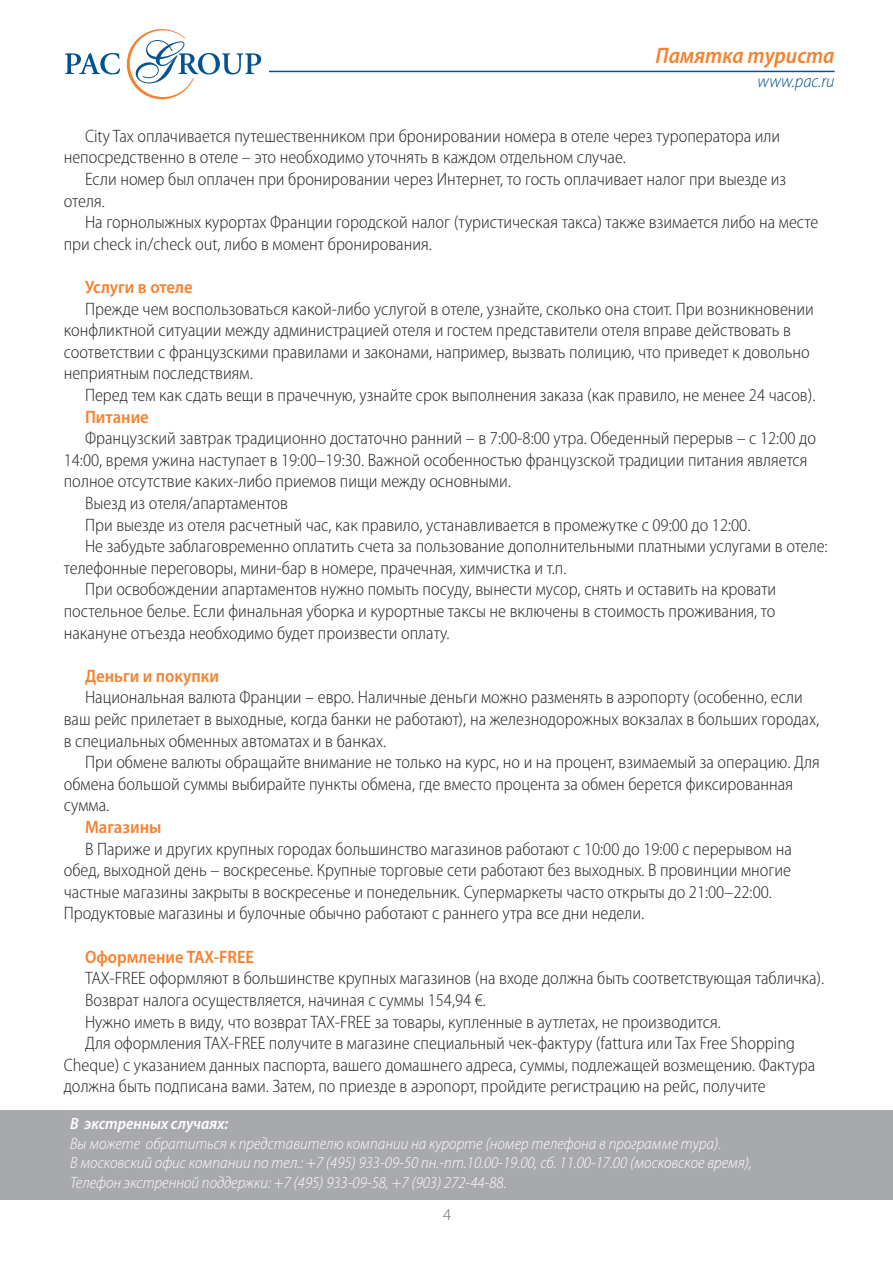
<style>
.page{position:relative;width:893px;height:1263px;background:#fff}
.page>*{position:absolute;margin:0;border:0;box-sizing:border-box;transform-origin:0 0}
.t1{font:italic 600 semi-condensed 22.5px "Myriad Pro";color:#f48230}
.t2{font:300 semi-condensed 18px/21.6px "Myriad Pro";color:#231f20}
.t3{font:600 semi-condensed 18px "Myriad Pro";color:#f48230}
.t4{font:italic 300 semi-condensed 18px "Myriad Pro";color:#035393}
.t5{font:italic 300 semi-condensed 16.5px/19.5px "Myriad Pro";color:#fff}
.t6{font:italic 600 semi-condensed 16.5px "Myriad Pro";color:#fff}
.t7{font:300 16.5px "Myriad Pro";color:#6c6d70}
</style>
<div class="page">
<div style="left:1px;top:1110px;width:892px;height:89px;background:#a8a9ad"></div>
<svg style="left:65px;top:53px;width:55px;height:21px"></svg>
<svg style="left:127px;top:29px;width:134px;height:70px"></svg>
<hr style="left:269px;top:71px;width:565px;height:1px;background:#035393">
<p class="t1" style="left:655px;top:44px;width:180px">Памятка туриста</p>
<p class="t4" style="left:758px;top:71px;width:78px">www.pac.ru</p>
<p class="t2" style="left:64px;top:125px;width:718px;text-indent:21px">City Tax оплачивается путешественником при бронировании номера в отеле через туроператора или непосредственно в отеле – это необходимо уточнять в каждом отдельном случае.</p>
<p class="t2" style="left:64px;top:169px;width:724px;text-indent:21px">Если номер был оплачен при бронировании через Интернет, то гость оплачивает налог при выезде из отеля.</p>
<p class="t2" style="left:64px;top:212px;width:756px;text-indent:21px">На горнолыжных курортах Франции городской налог (туристическая такса) также взимается либо на месте при check in/check out, либо в момент бронирования.</p>
<p class="t3" style="left:85px;top:277px;width:109px">Услуги в отеле</p>
<p class="t2" style="left:64px;top:298px;width:752px;text-indent:21px">Прежде чем воспользоваться какой-либо услугой в отеле, узнайте, сколько она стоит. При возникновении конфликтной ситуации между администрацией отеля и гостем представители отеля вправе действовать в соответствии с французскими правилами и законами, например, вызвать полицию, что приведет к довольно неприятным последствиям.</p>
<p class="t2" style="left:85px;top:385px;width:732px">Перед тем как сдать вещи в прачечную, узнайте срок выполнения заказа (как правило, не менее 24 часов).</p>
<p class="t3" style="left:85px;top:407px;width:65px">Питание</p>
<p class="t2" style="left:85px;top:428px;width:732px">Французский завтрак традиционно достаточно ранний – в 7:00-8:00 утра. Обеденный перерыв – с 12:00 до</p>
<p class="t2" style="left:64px;top:449px;width:745px">14:00, время ужина наступает в 19:00–19:30. Важной особенностью французской традиции питания является</p>
<p class="t2" style="left:64px;top:471px;width:449px">полное отсутствие каких-либо приемов пищи между основными.</p>
<p class="t2" style="left:85px;top:493px;width:204px">Выезд из отеля/апартаментов</p>
<p class="t2" style="left:85px;top:514px;width:667px">При выезде из отеля расчетный час, как правило, устанавливается в промежутке с 09:00 до 12:00.</p>
<p class="t2" style="left:85px;top:536px;width:744px">Не забудьте заблаговременно оплатить счета за пользование дополнительными платными услугами в отеле:</p>
<p class="t2" style="left:64px;top:557px;width:504px">телефонные переговоры, мини-бар в номере, прачечная, химчистка и т.п.</p>
<p class="t2" style="left:85px;top:579px;width:693px">При освобождении апартаментов нужно помыть посуду, вынести мусор, снять и оставить на кровати</p>
<p class="t2" style="left:64px;top:601px;width:713px">постельное белье. Если финальная уборка и курортные таксы не включены в стоимость проживания, то</p>
<p class="t2" style="left:64px;top:622px;width:387px">накануне отъезда необходимо будет произвести оплату.</p>
<p class="t3" style="left:85px;top:666px;width:135px">Деньги и покупки</p>
<p class="t2" style="left:64px;top:687px;width:757px;text-indent:21px">Национальная валюта Франции – евро. Наличные деньги можно разменять в аэропорту (особенно, если ваш рейс прилетает в выходные, когда банки не работают), на железнодорожных вокзалах в больших городах, в специальных обменных автоматах и в банках.</p>
<p class="t2" style="left:64px;top:752px;width:757px;text-indent:21px">При обмене валюты обращайте внимание не только на курс, но и на процент, взимаемый за операцию. Для обмена большой суммы выбирайте пункты обмена, где вместо процента за обмен берется фиксированная сумма.</p>
<p class="t3" style="left:85px;top:817px;width:78px">Магазины</p>
<p class="t2" style="left:64px;top:838px;width:730px;text-indent:21px">В Париже и других крупных городах большинство магазинов работают с 10:00 до 19:00 с перерывом на обед, выходной день – воскресенье. Крупные торговые сети работают без выходных. В провинции многие частные магазины закрыты в воскресенье и понедельник. Супермаркеты часто открыты до 21:00–22:00.<br>Продуктовые магазины и булочные обычно работают с раннего утра все дни недели.</p>
<p class="t3" style="left:85px;top:947px;width:171px">Оформление TAX-FREE</p>
<p class="t2" style="left:85px;top:968px;width:741px">TAX-FREE оформляют в большинстве крупных магазинов (на входе должна быть соответствующая табличка).</p>
<p class="t2" style="left:85px;top:989px;width:402px">Возврат налога осуществляется, начиная с суммы 154,94 €.</p>
<p class="t2" style="left:85px;top:1011px;width:637px">Нужно иметь в виду, что возврат TAX-FREE за товары, купленные в аутлетах, не производится.</p>
<p class="t2" style="left:85px;top:1033px;width:711px">Для оформления TAX-FREE получите в магазине специальный чек-фактуру (fattura или Tax Free Shopping</p>
<p class="t2" style="left:64px;top:1054px;width:753px">Cheque) с указанием данных паспорта, вашего домашнего адреса, суммы, подлежащей возмещению. Фактура</p>
<p class="t2" style="left:64px;top:1076px;width:703px">должна быть подписана вами. Затем, по приезде в аэропорт, пройдите регистрацию на рейс, получите</p>
<p class="t6" style="left:70px;top:1115px;width:160px">В экстренных случаях:</p>
<p class="t5" style="left:70px;top:1134px;width:683px">Вы можете обратиться к представителю компании на курорте (номер телефона в программе тура).<br>В московский офис компании по тел.: +7 (495) 933-09-50 пн.-пт.10.00-19.00, сб. 11.00-17.00 (московское время),<br>Телефон экстренной поддержки: +7 (495) 933-09-58, +7 (903) 272-44-88.</p>
<p class="t7" style="left:443px;top:1205px;width:10px">4</p>
</div>
